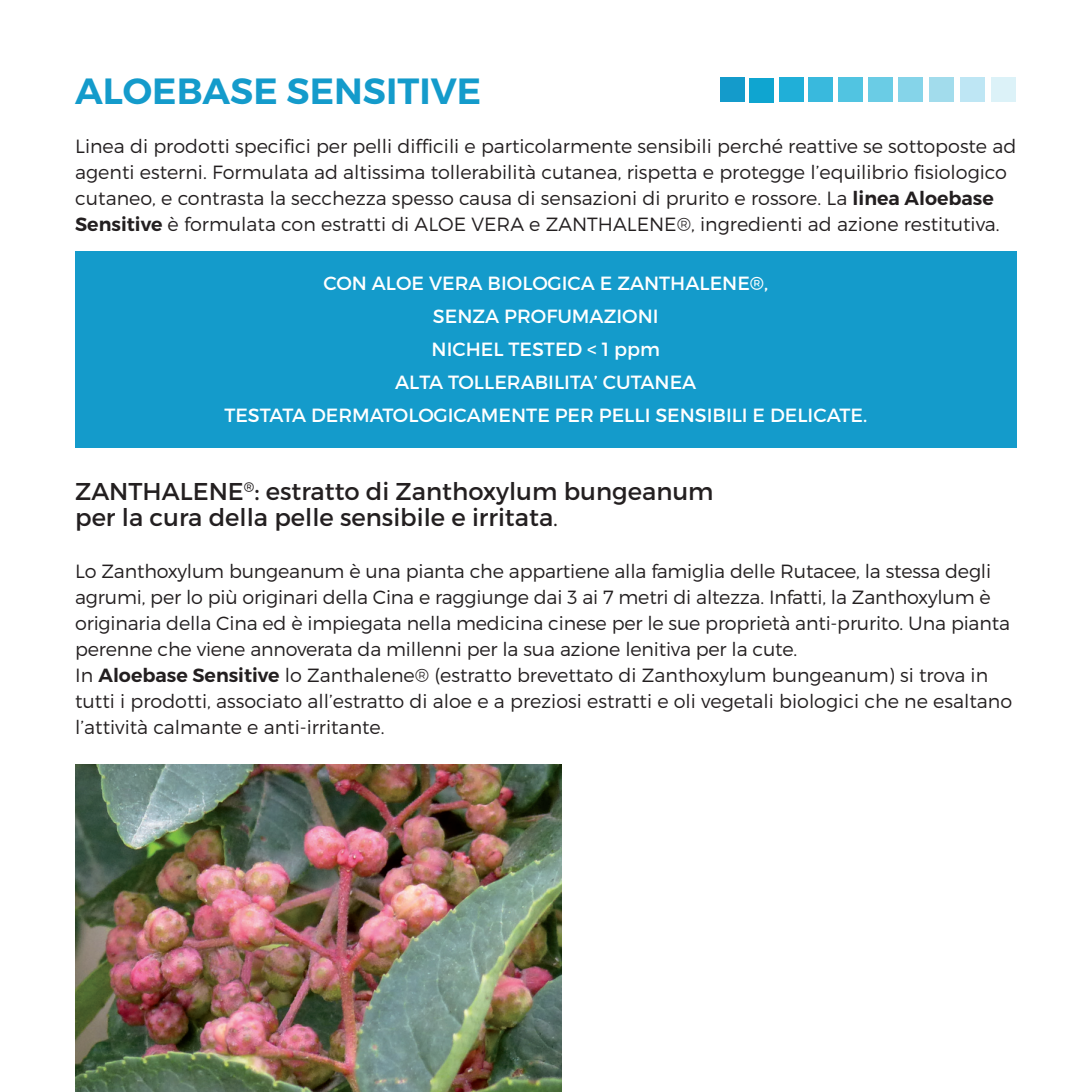
<style>
.page{position:relative;width:1092px;height:1092px;background:#fff}
.page>*{position:absolute;margin:0;border:0;box-sizing:border-box;transform-origin:0 0}
.t1{font:600 36.5px "Montserrat";color:#149bcb}
.t2{font:24.25px/26px "Montserrat";color:#231f20}
.t3{font:300 19px/26px "Montserrat";color:#231f20}
.t4{font:19px/33px "Montserrat";color:#fff;text-align:center}
.s1{font-weight:600}
.s2{font-weight:300}
</style>
<div class="page">
<div style="left:75px;top:251px;width:941px;height:197px;background:#149bcb"></div>
<div style="left:720px;top:78px;width:24px;height:24px;background:#149bcb"></div>
<div style="left:749px;top:78px;width:24px;height:24px;background:#0fa5d0"></div>
<div style="left:779px;top:78px;width:24px;height:24px;background:#20afd8"></div>
<div style="left:808px;top:78px;width:24px;height:24px;background:#39b9dd"></div>
<div style="left:838px;top:78px;width:24px;height:24px;background:#51c4e1"></div>
<div style="left:868px;top:78px;width:24px;height:24px;background:#6acce5"></div>
<div style="left:898px;top:78px;width:24px;height:24px;background:#85d4e9"></div>
<div style="left:929px;top:78px;width:24px;height:24px;background:#a2dcec"></div>
<div style="left:960px;top:78px;width:24px;height:24px;background:#bee6f4"></div>
<div style="left:991px;top:78px;width:24px;height:24px;background:#dcf2f8"></div>
<img style="left:75px;top:764px;width:486px;height:327px">
<h1 class="t1" style="left:75px;top:68px;width:407px">ALOEBASE SENSITIVE</h1>
<p class="t3" style="left:75px;top:133px;width:942px">Linea di prodotti specifici per pelli difficili e particolarmente sensibili perché reattive se sottoposte ad agenti esterni. Formulata ad altissima tollerabilità cutanea, rispetta e protegge l’equilibrio fisiologico cutaneo, e contrasta la secchezza spesso causa di sensazioni di prurito e rossore. La <span class="s1">linea Aloebase Sensitive</span> è formulata con estratti di ALOE VERA e ZANTHALENE®, ingredienti ad azione restitutiva.</p>
<p class="t4" style="left:224px;top:266px;width:644px">CON ALOE VERA BIOLOGICA E ZANTHALENE®,<br>SENZA PROFUMAZIONI<br>NICHEL TESTED &lt; 1 ppm<br>ALTA TOLLERABILITA’ CUTANEA<br>TESTATA DERMATOLOGICAMENTE PER PELLI SENSIBILI E DELICATE.</p>
<p class="t2" style="left:75px;top:478px;width:640px">ZANTHALENE<sup>®</sup>: estratto di Zanthoxylum bungeanum per la cura della pelle sensibile e irritata<span class="s2">.</span></p>
<p class="t3" style="left:75px;top:558px;width:938px">Lo Zanthoxylum bungeanum è una pianta che appartiene alla famiglia delle Rutacee, la stessa degli agrumi, per lo più originari della Cina e raggiunge dai 3 ai 7 metri di altezza. Infatti, la Zanthoxylum è originaria della Cina ed è impiegata nella medicina cinese per le sue proprietà anti-prurito. Una pianta perenne che viene annoverata da millenni per la sua azione lenitiva per la cute.<br>In <span class="s1">Aloebase Sensitive</span> lo Zanthalene® (estratto brevettato di Zanthoxylum bungeanum) si trova in tutti i prodotti, associato all’estratto di aloe e a preziosi estratti e oli vegetali biologici che ne esaltano l’attività calmante e anti-irritante.</p>
</div>
